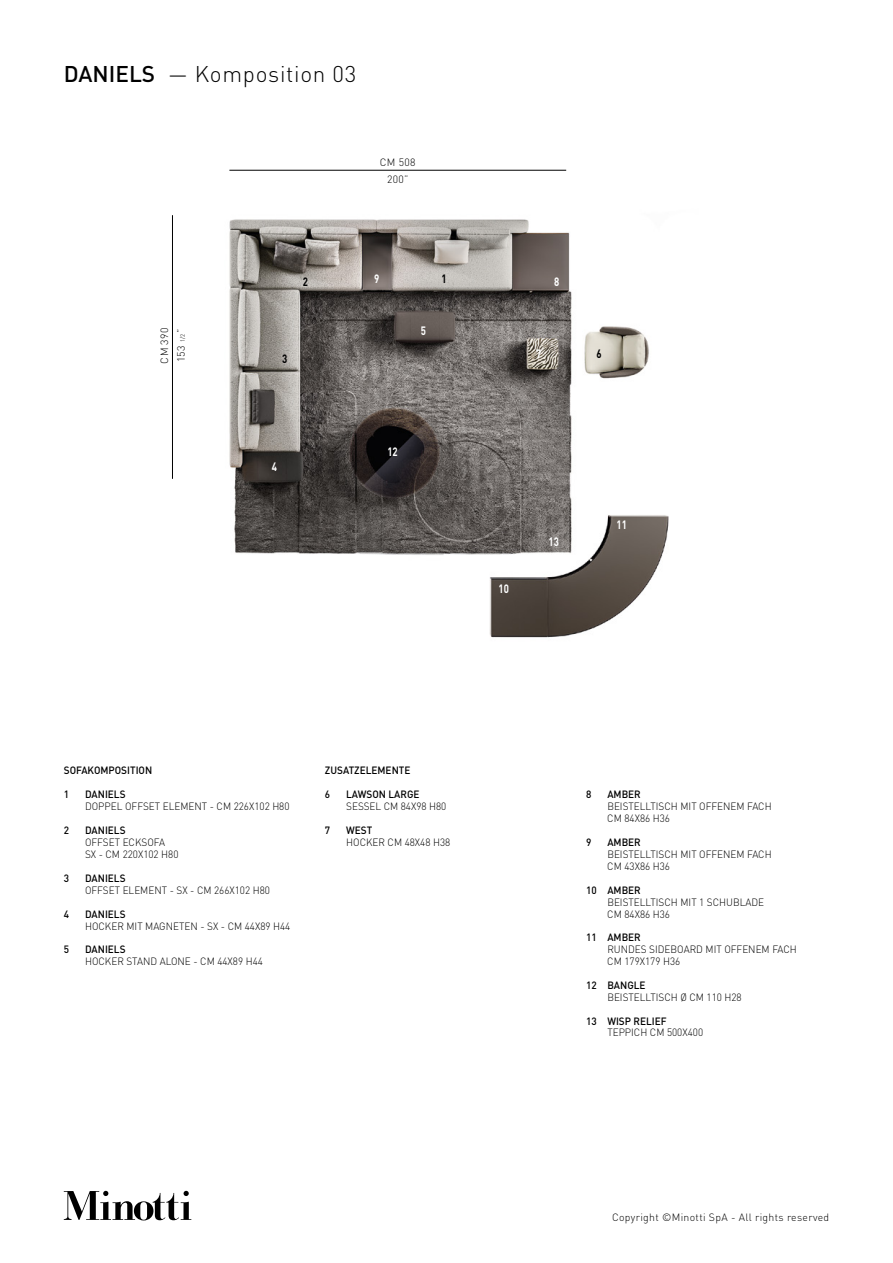
<style>
.page{position:relative;width:893px;height:1263px;background:#fff}
.page>*{position:absolute;margin:0;border:0;box-sizing:border-box;transform-origin:0 0}
.t1{font:300 22.5px "DIN";letter-spacing:.03em;color:#000}
.t2{font:700 12px "DIN";color:#fff;scale:.8 1}
.t3{font:700 12px "DIN";color:#000;scale:.8 1}
.t4{font:300 10.5px "DIN";color:#000;scale:.95 1}
.t5{font:500 10.5px "DIN";color:#000;scale:.95 1}
.t6{font:300 10.5px "DIN";letter-spacing:.03em;color:#000}
.t7{font:300 10.5px "DIN";color:#000}
.s1{font-weight:500}
.s2{font-size:6px}
</style>
<div class="page">
<svg style="left:64px;top:1191px;width:127px;height:29px"></svg>
<img style="left:229px;top:169px;width:440px;height:469px">
<hr style="left:172px;top:215px;width:1px;height:264px;background:#000">
<hr style="left:229px;top:170px;width:337px;height:1px;background:#000">
<p class="t1" style="left:64px;top:60px;width:294px"><span class="s1">DANIELS</span> — Komposition 03</p>
<p class="t7" style="left:380px;top:156px;width:37px">CM 508</p>
<p class="t7" style="left:387px;top:172px;width:23px">200”</p>
<p class="t7" style="left:158px;top:363px;width:37px;rotate:-90deg">CM 390</p>
<p class="t7" style="left:174px;top:362px;width:35px;rotate:-90deg">153 <span class="s2">1/2</span>”</p>
<p class="t3" style="left:282px;top:351px;width:8px">3</p>
<p class="t2" style="left:374px;top:271px;width:8px">9</p>
<p class="t3" style="left:303px;top:274px;width:8px">2</p>
<p class="t3" style="left:441px;top:271px;width:8px">1</p>
<p class="t2" style="left:554px;top:274px;width:8px">8</p>
<p class="t2" style="left:421px;top:323px;width:8px">5</p>
<p class="t2" style="left:536px;top:346px;width:8px">7</p>
<p class="t3" style="left:597px;top:346px;width:8px">6</p>
<p class="t2" style="left:272px;top:459px;width:8px">4</p>
<p class="t2" style="left:387px;top:444px;width:15px">12</p>
<p class="t2" style="left:499px;top:581px;width:15px">10</p>
<p class="t2" style="left:549px;top:533px;width:15px">13</p>
<p class="t2" style="left:617px;top:517px;width:15px">11</p>
<p class="t5" style="left:64px;top:764px;width:95px">SOFAKOMPOSITION</p>
<p class="t5" style="left:64px;top:787px;width:7px">1</p>
<p class="t5" style="left:85px;top:787px;width:44px">DANIELS</p>
<p class="t4" style="left:85px;top:800px;width:217px">DOPPEL OFFSET ELEMENT - CM 226X102 H80</p>
<p class="t5" style="left:64px;top:823px;width:7px">2</p>
<p class="t5" style="left:85px;top:823px;width:44px">DANIELS</p>
<p class="t4" style="left:85px;top:836px;width:86px">OFFSET ECKSOFA</p>
<p class="t4" style="left:85px;top:847px;width:100px">SX - CM 220X102 H80</p>
<p class="t5" style="left:64px;top:871px;width:7px">3</p>
<p class="t5" style="left:85px;top:871px;width:44px">DANIELS</p>
<p class="t4" style="left:85px;top:883px;width:196px">OFFSET ELEMENT - SX - CM 266X102 H80</p>
<p class="t5" style="left:64px;top:907px;width:7px">4</p>
<p class="t5" style="left:85px;top:907px;width:44px">DANIELS</p>
<p class="t4" style="left:85px;top:919px;width:218px">HOCKER MIT MAGNETEN - SX - CM 44X89 H44</p>
<p class="t5" style="left:64px;top:943px;width:7px">5</p>
<p class="t5" style="left:85px;top:943px;width:44px">DANIELS</p>
<p class="t4" style="left:85px;top:955px;width:189px">HOCKER STAND ALONE - CM 44X89 H44</p>
<p class="t5" style="left:325px;top:764px;width:92px">ZUSATZELEMENTE</p>
<p class="t5" style="left:325px;top:787px;width:7px">6</p>
<p class="t5" style="left:346px;top:787px;width:79px">LAWSON LARGE</p>
<p class="t4" style="left:346px;top:800px;width:107px">SESSEL CM 84X98 H80</p>
<p class="t5" style="left:325px;top:823px;width:7px">7</p>
<p class="t5" style="left:346px;top:823px;width:29px">WEST</p>
<p class="t4" style="left:346px;top:836px;width:111px">HOCKER CM 48X48 H38</p>
<p class="t5" style="left:586px;top:787px;width:7px">8</p>
<p class="t5" style="left:607px;top:787px;width:37px">AMBER</p>
<p class="t4" style="left:607px;top:800px;width:175px">BEISTELLTISCH MIT OFFENEM FACH</p>
<p class="t4" style="left:607px;top:812px;width:68px">CM 84X86 H36</p>
<p class="t5" style="left:586px;top:835px;width:7px">9</p>
<p class="t5" style="left:607px;top:835px;width:37px">AMBER</p>
<p class="t4" style="left:607px;top:847px;width:175px">BEISTELLTISCH MIT OFFENEM FACH</p>
<p class="t4" style="left:607px;top:859px;width:68px">CM 43X86 H36</p>
<p class="t5" style="left:586px;top:883px;width:59px">10 AMBER</p>
<p class="t4" style="left:607px;top:895px;width:167px">BEISTELLTISCH MIT 1 SCHUBLADE</p>
<p class="t4" style="left:607px;top:907px;width:68px">CM 84X86 H36</p>
<p class="t5" style="left:586px;top:930px;width:59px">11 AMBER</p>
<p class="t4" style="left:607px;top:942px;width:201px">RUNDES SIDEBOARD MIT OFFENEM FACH</p>
<p class="t4" style="left:607px;top:954px;width:78px">CM 179X179 H36</p>
<p class="t5" style="left:586px;top:978px;width:64px">12 BANGLE</p>
<p class="t4" style="left:607px;top:990px;width:143px">BEISTELLTISCH Ø CM 110 H28</p>
<p class="t5" style="left:586px;top:1014px;width:86px">13 WISP RELIEF</p>
<p class="t4" style="left:607px;top:1026px;width:102px">TEPPICH CM 500X400</p>
<p class="t6" style="left:612px;top:1210px;width:219px">Copyright ©Minotti SpA - All rights reserved</p>
</div>
